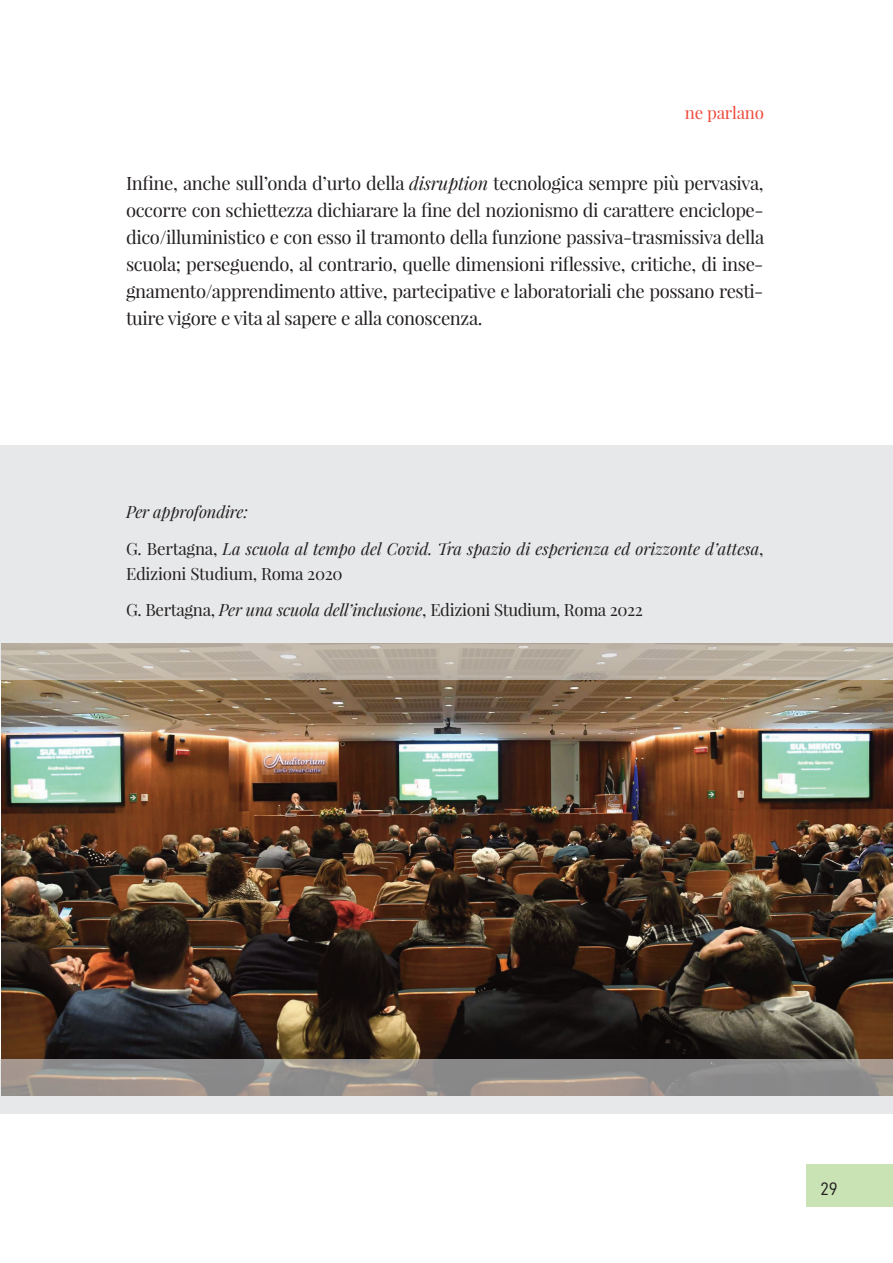
<style>
.page{position:relative;width:893px;height:1263px;background:#fff}
.page>*{position:absolute;margin:0;border:0;box-sizing:border-box;transform-origin:0 0}
.t1{font:18px/27px "Playfair Display";letter-spacing:-.02em;color:#231f20;text-align:justify}
.t2{font:18px "D DIN";color:#231f20}
.t3{font:italic 16.5px/24.8px "Playfair Display";color:#231f20}
.t4{font:16.5px "Playfair Display";letter-spacing:-.025em;color:#231f20}
.t5{font:16.5px "Playfair Display";letter-spacing:-.015em;color:#ef4b3d}
.s1{font-style:italic}
.s2{font-style:normal}
</style>
<div class="page">
<div style="left:807px;top:1165px;width:86px;height:42px;background:#c9e3b5"></div>
<img style="left:2px;top:679px;width:891px;height:381px">
<div style="left:1px;top:445px;width:892px;height:234px;background:#d9dadc;opacity:.61"></div>
<div style="left:0;top:1060px;width:893px;height:54px;background:#d9dadc;opacity:.61"></div>
<p class="t5" style="left:685px;top:106px;width:81px">ne parlano</p>
<p class="t1" style="left:126px;top:171px;width:640px">Infine, anche sull’onda d’urto della <span class="s1">disruption</span> tecnologica sempre più pervasiva, occorre con schiettezza dichiarare la fine del nozionismo di carattere enciclope&shy;dico/illuministico e con esso il tramonto della funzione passiva-trasmissiva della scuola; perseguendo, al contrario, quelle dimensioni riflessive, critiche, di inse&shy;gnamento/apprendimento attive, partecipative e laboratoriali che possano resti&shy;tuire vigore e vita al sapere e alla conoscenza.</p>
<p class="t3" style="left:126px;top:499px;width:123px">Per approfondire:</p>
<p class="t3" style="left:126px;top:535px;width:639px"><span class="s2">G. Bertagna,</span> La scuola al tempo del Covid. Tra spazio di esperienza ed orizzonte d’attesa<span class="s2">,<br>Edizioni Studium, Roma 2020</span></p>
<p class="t4" style="left:126px;top:603px;width:518px">G. Bertagna, <span class="s1">Per una scuola dell’inclusione</span>, Edizioni Studium, Roma 2022</p>
<p class="t2" style="left:820px;top:1180px;width:19px">29</p>
</div>
